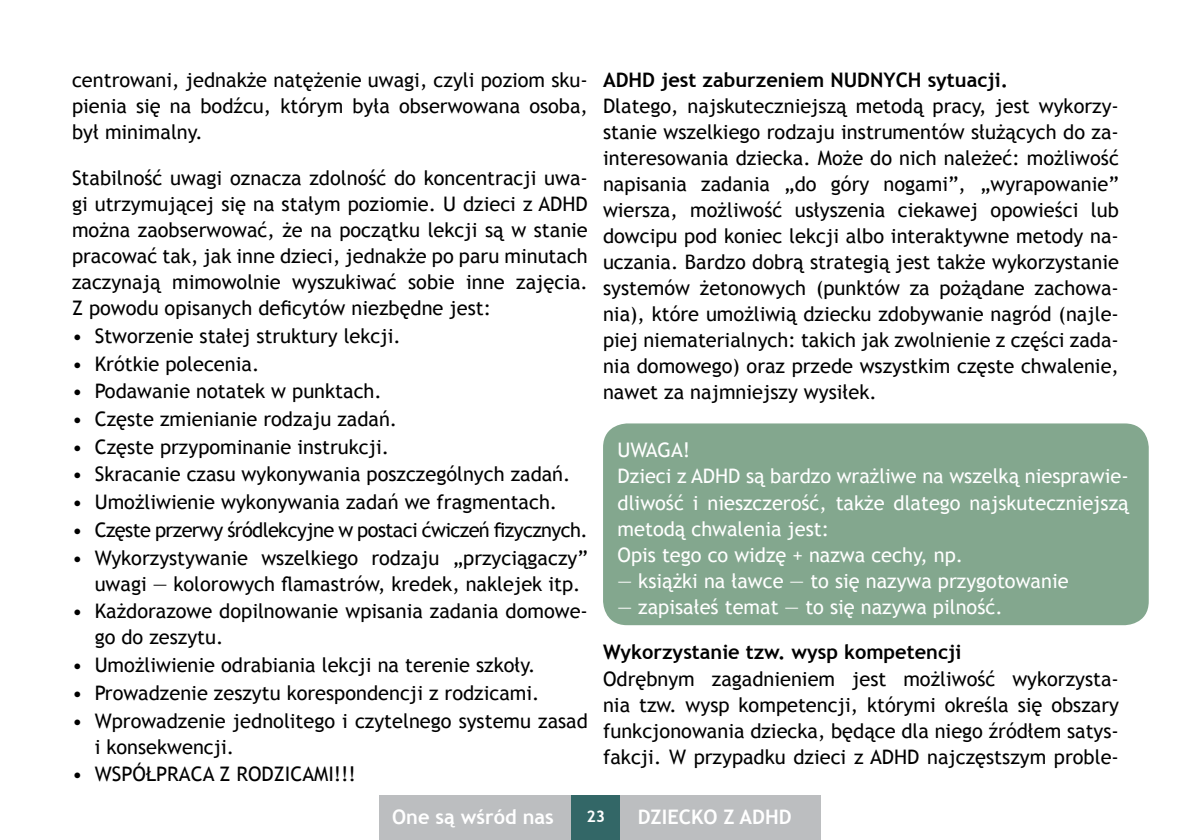
<style>
.page{position:relative;width:1191px;height:840px;background:#fff}
.page>*{position:absolute;margin:0;border:0;box-sizing:border-box;transform-origin:0 0}
.t1{font:20px/26px "Trebuchet MS";color:#000;text-align:justify}
.t2{font:20px/26px "Trebuchet MS";color:#fff}
.t3{font:700 20px "Trebuchet MS";color:#000}
.t4{font:20px "Trebuchet MS";letter-spacing:-.03em;color:#000}
.t5{font:700 20px "Trebuchet MS";color:#fff}
.t6{font:700 16px "Trebuchet MS";color:#fff}
</style>
<div class="page">
<div style="left:378px;top:794px;width:442px;height:45px;background:#bcbec0"></div>
<div style="left:571px;top:794px;width:48px;height:45px;background:#336767"></div>
<div style="left:603px;top:423px;width:545px;height:201px;background:#83a78e;border-radius:24px"></div>
<p class="t1" style="left:72px;top:67px;width:517px">centrowani, jednakże natężenie uwagi, czyli poziom sku&shy;pienia się na bodźcu, którym była obserwowana osoba, był minimalny.</p>
<p class="t1" style="left:72px;top:165px;width:517px">Stabilność uwagi oznacza zdolność do koncentracji uwa&shy;gi utrzymującej się na stałym poziomie. U dzieci z ADHD można zaobserwować, że na początku lekcji są w stanie pracować tak, jak inne dzieci, jednakże po paru minutach zaczynają mimowolnie wyszukiwać sobie inne zajęcia.<br>Z powodu opisanych deficytów niezbędne jest:</p>
<p class="t1" style="left:72px;top:323px;width:330px">• Stworzenie stałej struktury lekcji.</p>
<p class="t1" style="left:72px;top:350px;width:189px">• Krótkie polecenia.</p>
<p class="t1" style="left:72px;top:378px;width:311px">• Podawanie notatek w punktach.</p>
<p class="t1" style="left:72px;top:406px;width:327px">• Częste zmienianie rodzaju zadań.</p>
<p class="t1" style="left:72px;top:433px;width:319px">• Częste przypominanie instrukcji.</p>
<p class="t1" style="left:72px;top:461px;width:500px">• Skracanie czasu wykonywania poszczególnych zadań.</p>
<p class="t1" style="left:72px;top:489px;width:487px">• Umożliwienie wykonywania zadań we fragmentach.</p>
<p class="t4" style="left:72px;top:517px;width:517px">• Częste przerwy śródlekcyjne w postaci ćwiczeń fizycznych.</p>
<p class="t1" style="left:95px;top:544px;width:495px;text-indent:-23px">• Wykorzystywanie wszelkiego rodzaju „przyciągaczy” uwagi ― kolorowych flamastrów, kredek, naklejek itp.</p>
<p class="t1" style="left:95px;top:598px;width:495px;text-indent:-23px">• Każdorazowe dopilnowanie wpisania zadania domowe&shy;go do zeszytu.</p>
<p class="t1" style="left:72px;top:652px;width:465px">• Umożliwienie odrabiania lekcji na terenie szkoły.</p>
<p class="t1" style="left:72px;top:679px;width:469px">• Prowadzenie zeszytu korespondencji z rodzicami.</p>
<p class="t1" style="left:95px;top:707px;width:495px;text-indent:-23px">• Wprowadzenie jednolitego i czytelnego systemu zasad i konsekwencji.</p>
<p class="t1" style="left:72px;top:761px;width:285px">• WSPÓłPRACA Z RODZICAMI!!!</p>
<p class="t3" style="left:603px;top:67px;width:407px">ADHD jest zaburzeniem NUDNYcH sytuacji.</p>
<p class="t1" style="left:603px;top:93px;width:517px">Dlatego, najskuteczniejszą metodą pracy, jest wykorzy&shy;stanie wszelkiego rodzaju instrumentów służących do za&shy;interesowania dziecka. Może do nich należeć: możliwość napisania zadania „do góry nogami”, „wyrapowanie” wiersza, możliwość usłyszenia ciekawej opowieści lub dowcipu pod koniec lekcji albo interaktywne metody na&shy;uczania. Bardzo dobrą strategią jest także wykorzystanie systemów żetonowych (punktów za pożądane zachowa&shy;nia), które umożliwią dziecku zdobywanie nagród (najle&shy;piej niematerialnych: takich jak zwolnienie z części zada&shy;nia domowego) oraz przede wszystkim częste chwalenie, nawet za najmniejszy wysiłek.</p>
<p class="t2" style="left:617px;top:437px;width:512px">UWAGA!<br>Dzieci z ADHD są bardzo wrażliwe na wszelką niesprawie&shy;dliwość i nieszczerość, także dlatego najskuteczniejszą metodą chwalenia jest:<br>Opis tego co widzę + nazwa cechy, np.<br>― książki na ławce ― to się nazywa przygotowanie<br>― zapisałeś temat ― to się nazywa pilność.</p>
<p class="t3" style="left:603px;top:639px;width:360px">Wykorzystanie tzw. wysp kompetencji</p>
<p class="t1" style="left:603px;top:665px;width:517px">Odrębnym zagadnieniem jest możliwość wykorzysta&shy;nia tzw. wysp kompetencji, którymi określa się obszary funkcjonowania dziecka, będące dla niego źródłem satys&shy;fakcji. W przypadku dzieci z ADHD najczęstszym proble-</p>
<p class="t5" style="left:392px;top:804px;width:163px">One są wśród nas</p>
<p class="t6" style="left:586px;top:805px;width:20px">23</p>
<p class="t5" style="left:638px;top:804px;width:155px">DziecKO z ADHD</p>
</div>
